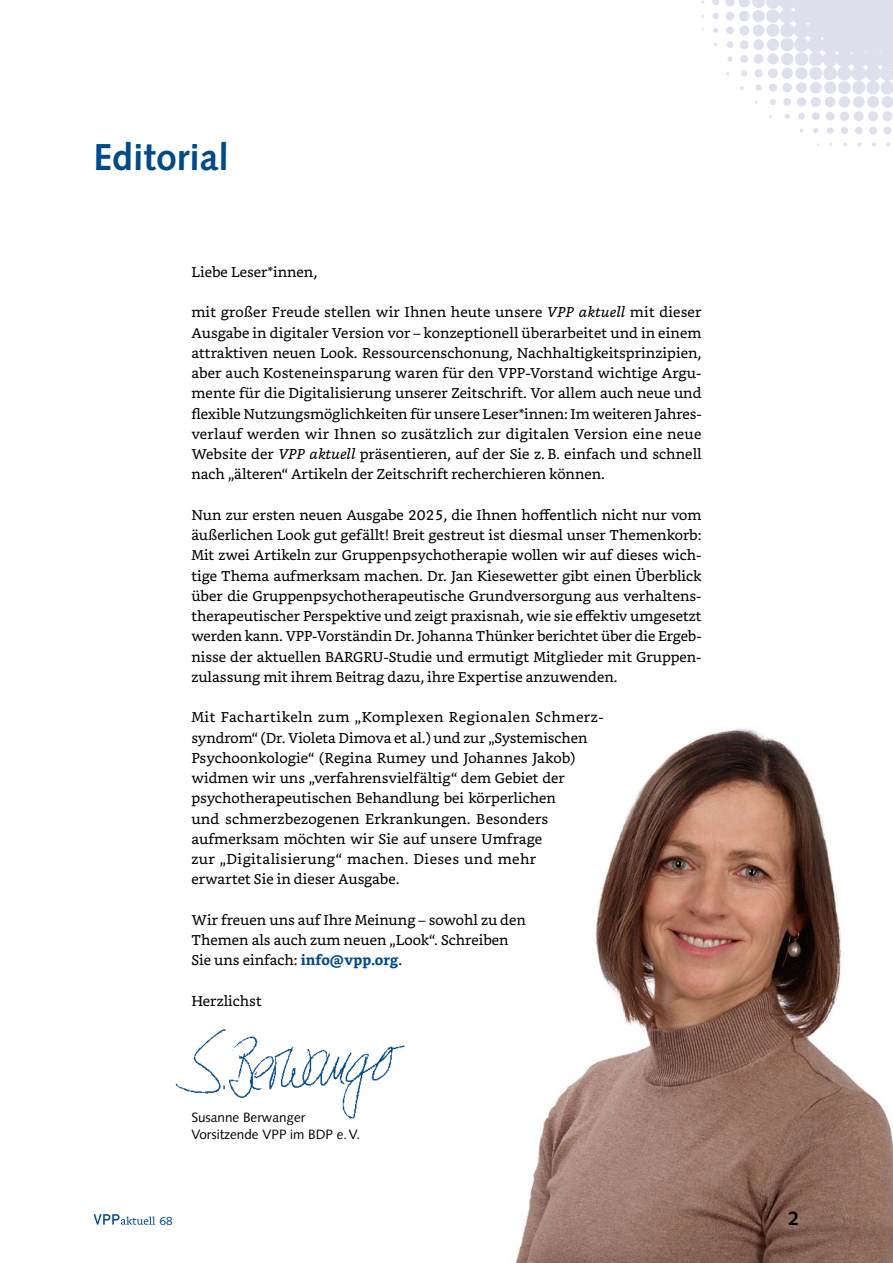
<style>
.page{position:relative;width:893px;height:1263px;background:#fff}
.page>*{position:absolute;margin:0;border:0;box-sizing:border-box;transform-origin:0 0}
.Artikel_H1-Blau{font:700 37.5px "Syntax LT Std";color:#004a88}
.t1{font:700 19.5px "Syntax LT Std";color:#000}
.Artikel_Fliesstext{font:14.25px/20.2px "Bookerly";color:#000;text-align:justify}
.Artikel_Autor{font:13.5px "Syntax LT Std";color:#000}
.t2{font:11.85px "Syntax LT Std";color:#004a88}
.s1{font-style:italic}
.s2{font-weight:700;color:#004a88}
</style>
<div class="page">
<img style="left:515px;top:728px;width:378px;height:535px">
<img style="left:175px;top:1029px;width:230px;height:90px">
<svg style="left:701px;top:0;width:192px;height:147px"></svg>
<svg style="left:94px;top:1214px;width:61px;height:11px"></svg>
<h1 class="Artikel_H1-Blau" style="left:94px;top:135px;width:137px">Editorial</h1>
<p class="Artikel_Fliesstext" style="left:191px;top:262px;width:127px">Liebe Leser*innen,</p>
<p class="Artikel_Fliesstext" style="left:191px;top:302px;width:512px">mit großer Freude stellen wir Ihnen heute unsere <span class="s1">VPP aktuell</span> mit dieser Ausgabe in digitaler Version vor – konzeptionell überarbeitet und in einem attraktiven neuen Look. Ressourcenschonung, Nachhaltigkeitsprinzipien, aber auch Kosteneinsparung waren für den VPP-Vorstand wichtige Argu&shy;mente für die Digitalisierung unserer Zeitschrift. Vor allem auch neue und flexible Nutzungsmöglichkeiten für unsere Leser*innen: Im weiteren Jahres&shy;verlauf werden wir Ihnen so zusätzlich zur digitalen Version eine neue Website der <span class="s1">VPP aktuell</span> präsentieren, auf der Sie z. B. einfach und schnell nach „älteren“ Artikeln der Zeitschrift recherchieren können.</p>
<p class="Artikel_Fliesstext" style="left:191px;top:505px;width:512px">Nun zur ersten neuen Ausgabe 2025, die Ihnen hoffentlich nicht nur vom äußerlichen Look gut gefällt! Breit gestreut ist diesmal unser Themenkorb:<br>Mit zwei Artikeln zur Gruppenpsychotherapie wollen wir auf dieses wich&shy;tige Thema aufmerksam machen. Dr. Jan Kiesewetter gibt einen Überblick über die Gruppenpsychotherapeutische Grundversorgung aus verhaltens&shy;therapeutischer Perspektive und zeigt praxisnah, wie sie effektiv umgesetzt werden kann. VPP-Vorständin Dr. Johanna Thünker berichtet über die Ergeb&shy;nisse der aktuellen BARGRU-Studie und ermutigt Mitglieder mit Gruppen&shy;zulassung mit ihrem Beitrag dazu, ihre Expertise anzuwenden.</p>
<p class="Artikel_Fliesstext" style="left:191px;top:707px;width:414px;text-align:left">Mit Fachartikeln zum „Komplexen Regionalen Schmerz&shy;syndrom“ (Dr. Violeta Dimova et al.) und zur „Systemischen Psychoonkologie“ (Regina Rumey und Johannes Jakob) widmen wir uns „verfahrensvielfältig“ dem Gebiet der psychotherapeutischen Behandlung bei körperlichen<br>und schmerzbezogenen Erkrankungen. Besonders aufmerksam möchten wir Sie auf unsere Umfrage<br>zur „Digitalisierung“ machen. Dieses und mehr<br>erwartet Sie in dieser Ausgabe.</p>
<p class="Artikel_Fliesstext" style="left:191px;top:910px;width:336px;text-align:left">Wir freuen uns auf Ihre Meinung – sowohl zu den<br>Themen als auch zum neuen „Look“. Schreiben<br>Sie uns einfach: <span class="s2">info@vpp.org</span>.</p>
<p class="Artikel_Fliesstext" style="left:191px;top:991px;width:72px">Herzlichst</p>
<p class="Artikel_Autor" style="left:191px;top:1109px;width:116px">Susanne Berwanger</p>
<p class="Artikel_Autor" style="left:191px;top:1127px;width:170px">Vorsitzende VPP im BDP e.V.</p>
<p class="t2" style="left:159px;top:1213px;width:15px">68</p>
<h2 class="t1" style="left:789px;top:1206px;width:12px">2</h2>
</div>
